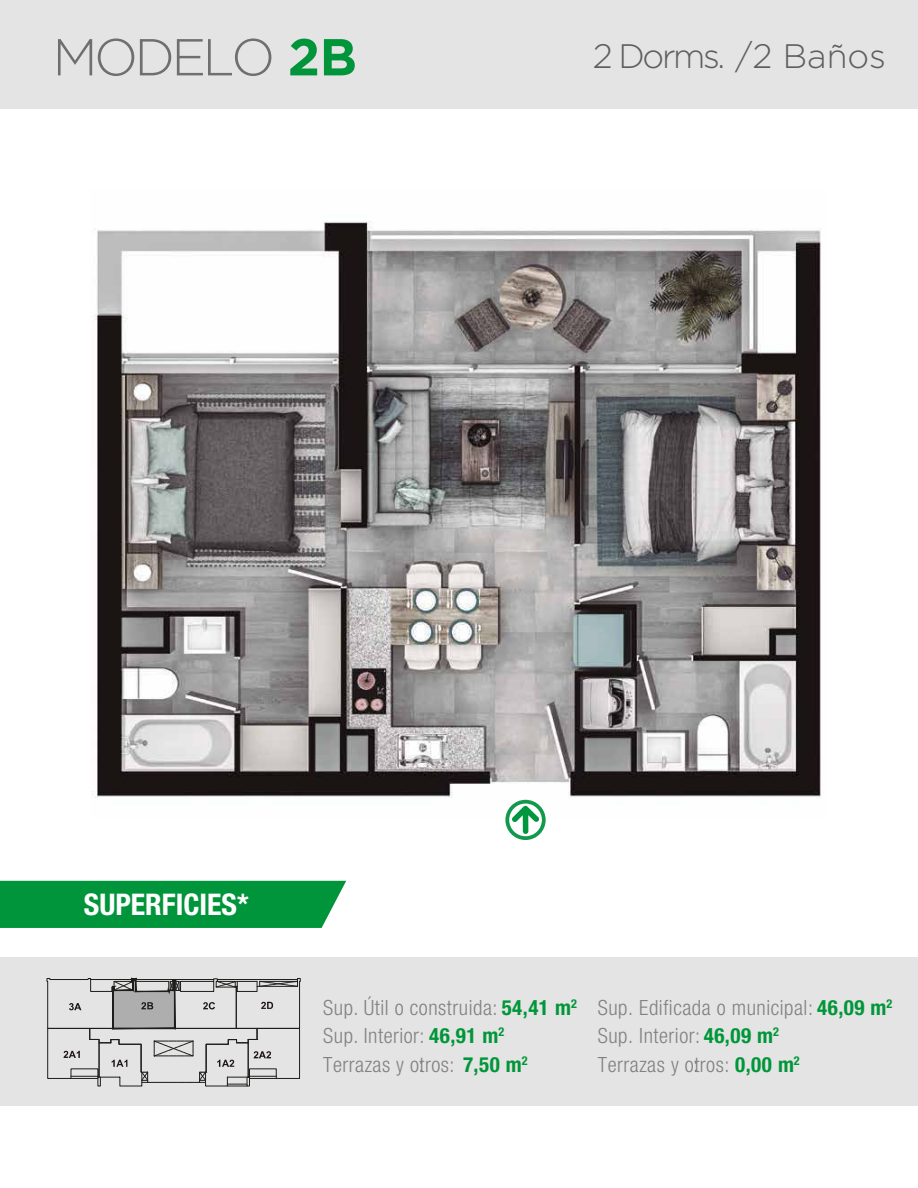
<style>
.page{position:relative;width:918px;height:1188px;background:#fff}
.page>*{position:absolute;margin:0;border:0;box-sizing:border-box;transform-origin:0 0}
.t1{font:300 51.9px "Gotham Pro";color:#706f6e}
.t2{font:300 33.9px "Gotham Pro";color:#605d60}
.t3{font:700 condensed 29.85px "Helvetica Neue";color:#fff}
.t4{font:300 condensed 21px "Helvetica Neue";letter-spacing:.025em;color:#808181}
.t5{font:300 condensed 21px "Helvetica Neue";color:#626260}
.s1{font-weight:700;color:#00953a}
.s2{font-weight:700;color:#009639}
</style>
<div class="page">
<div style="left:0;top:0;width:918px;height:108px;background:#e5e4e4"></div>
<div style="left:0;top:957px;width:918px;height:149px;background:#e5e4e4"></div>
<div style="left:0;top:881px;width:346px;height:47px;background:#00953a"></div>
<img style="left:92px;top:221px;width:729px;height:595px">
<svg style="left:512px;top:806px;width:27px;height:28px"></svg>
<div style="left:505px;top:800px;width:41px;height:40px;border:4px solid #11994c;border-radius:50%"></div>
<svg style="left:46px;top:978px;width:255px;height:109px"></svg>
<h1 class="t1" style="left:53px;top:29px;width:306px">MODELO <span class="s1">2B</span></h1>
<h2 class="t2" style="left:593px;top:38px;width:295px">2 Dorms. /2 Baños</h2>
<h3 class="t3" style="left:84px;top:886px;width:166px">SUPERFICIES*</h3>
<p class="t4" style="left:323px;top:996px;width:255px">Sup. Útil o construida: <span class="s2">54,41 m</span><sup>2</sup></p>
<p class="t4" style="left:323px;top:1024px;width:183px">Sup. Interior: <span class="s2">46,91 m</span><sup>2</sup></p>
<p class="t5" style="left:419px;top:1052px;width:7px">:</p>
<p class="t4" style="left:323px;top:1052px;width:206px">Terrazas y otros: <span class="s2">7,50 m</span><sup>2</sup></p>
<p class="t4" style="left:598px;top:996px;width:296px">Sup. Edificada o municipal: <span class="s2">46,09 m</span><sup>2</sup></p>
<p class="t4" style="left:598px;top:1024px;width:183px">Sup. Interior:<span class="s2">46,09 m</span><sup>2</sup></p>
<p class="t5" style="left:693px;top:1052px;width:7px">:</p>
<p class="t4" style="left:598px;top:1052px;width:203px">Terrazas y otros: <span class="s2">0,00 m</span><sup>2</sup></p>
</div>
